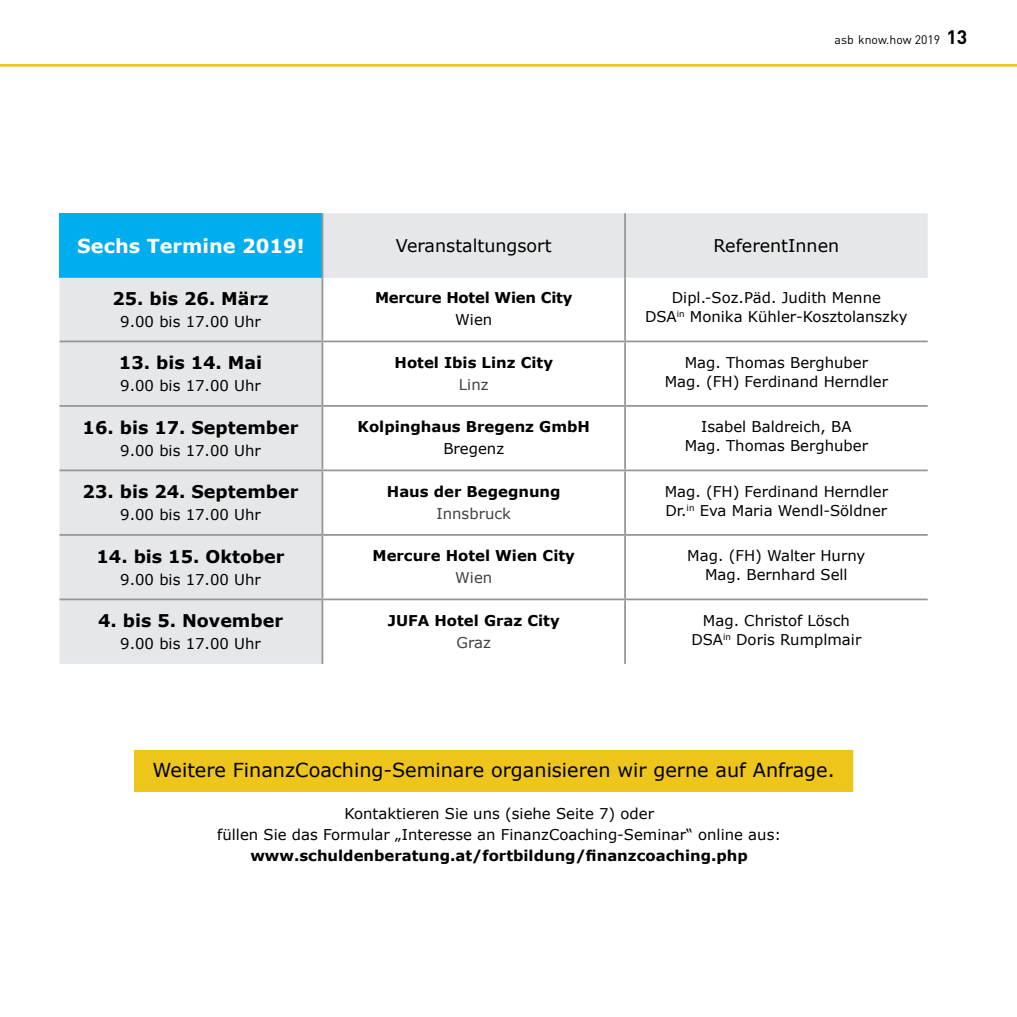
<style>
.page{position:relative;width:1017px;height:1017px;background:#fff}
.page>*{position:absolute;margin:0;border:0;box-sizing:border-box;transform-origin:0 0}
.t1{font:19.25px "Verdana";color:#000}
.t2{font:700 19.25px "Verdana";color:#fff}
.t3{font:700 17.5px "Verdana";color:#000}
.t4{font:17.5px "Verdana";color:#000}
.t5{font:14.88px/19.2px "Verdana";color:#000;text-align:center}
.t6{font:700 14.88px "Verdana";color:#000}
.t7{font:14.88px "Verdana";color:#414042}
.t8{font:12.25px "DINOT";color:#000}
.s1{font-weight:700;font-size:19.25px}
</style>
<div class="page">
<hr style="left:0;top:64px;width:1017px;height:3px;background:#eec51a">
<div style="left:134px;top:750px;width:719px;height:42px;background:#eec51a"></div>
<svg style="left:60px;top:213px;width:868px;height:451px"></svg>
<hr style="left:322px;top:278px;width:1px;height:63px;background:#939598">
<hr style="left:624px;top:278px;width:2px;height:63px;background:#939598">
<hr style="left:60px;top:341px;width:262px;height:1px;background:#939598">
<hr style="left:322px;top:341px;width:303px;height:1px;background:#939598">
<hr style="left:322px;top:342px;width:1px;height:63px;background:#939598">
<hr style="left:625px;top:341px;width:303px;height:1px;background:#939598">
<hr style="left:624px;top:342px;width:2px;height:63px;background:#939598">
<hr style="left:60px;top:405px;width:262px;height:2px;background:#939598">
<hr style="left:322px;top:405px;width:303px;height:2px;background:#939598">
<hr style="left:322px;top:407px;width:1px;height:63px;background:#939598">
<hr style="left:625px;top:405px;width:303px;height:2px;background:#939598">
<hr style="left:624px;top:407px;width:2px;height:63px;background:#939598">
<hr style="left:60px;top:470px;width:262px;height:1px;background:#939598">
<hr style="left:322px;top:470px;width:303px;height:1px;background:#939598">
<hr style="left:322px;top:471px;width:1px;height:63px;background:#939598">
<hr style="left:625px;top:470px;width:303px;height:1px;background:#939598">
<hr style="left:624px;top:471px;width:2px;height:63px;background:#939598">
<hr style="left:60px;top:534px;width:262px;height:2px;background:#939598">
<hr style="left:322px;top:534px;width:303px;height:2px;background:#939598">
<hr style="left:322px;top:536px;width:1px;height:62px;background:#939598">
<hr style="left:625px;top:534px;width:303px;height:2px;background:#939598">
<hr style="left:624px;top:536px;width:2px;height:62px;background:#939598">
<hr style="left:60px;top:598px;width:262px;height:2px;background:#939598">
<hr style="left:322px;top:598px;width:303px;height:2px;background:#939598">
<hr style="left:322px;top:600px;width:1px;height:64px;background:#939598">
<hr style="left:625px;top:598px;width:303px;height:2px;background:#939598">
<hr style="left:624px;top:600px;width:2px;height:64px;background:#939598">
<hr style="left:624px;top:213px;width:2px;height:65px;background:#939598">
<hr style="left:322px;top:213px;width:1px;height:65px;background:#939598">
<p class="t8" style="left:835px;top:32px;width:134px">asb know.how 2019 <span class="s1">13</span></p>
<p class="t2" style="left:77px;top:232px;width:229px">Sechs Termine 2019!</p>
<p class="t4" style="left:396px;top:234px;width:157px">Veranstaltungsort</p>
<p class="t4" style="left:714px;top:234px;width:127px">ReferentInnen</p>
<p class="t3" style="left:112px;top:286px;width:158px">25. bis 26. März</p>
<p class="t5" style="left:120px;top:312px;width:142px">9.00 bis 17.00 Uhr</p>
<p class="t6" style="left:375px;top:287px;width:199px">Mercure Hotel Wien City</p>
<p class="t5" style="left:455px;top:310px;width:39px">Wien</p>
<p class="t5" style="left:645px;top:288px;width:264px">Dipl.-Soz.Päd. Judith Menne<br>DSA<sup>in</sup> Monika Kühler-Kosztolanszky</p>
<p class="t3" style="left:119px;top:351px;width:145px">13. bis 14. Mai</p>
<p class="t5" style="left:120px;top:376px;width:142px">9.00 bis 17.00 Uhr</p>
<p class="t6" style="left:395px;top:352px;width:160px">Hotel Ibis Linz City</p>
<p class="t7" style="left:459px;top:374px;width:31px">Linz</p>
<p class="t5" style="left:665px;top:352px;width:225px">Mag. Thomas Berghuber<br>Mag. (FH) Ferdinand Herndler</p>
<p class="t3" style="left:83px;top:415px;width:217px">16. bis 17. September</p>
<p class="t5" style="left:120px;top:441px;width:142px">9.00 bis 17.00 Uhr</p>
<p class="t6" style="left:358px;top:416px;width:234px">Kolpinghaus Bregenz GmbH</p>
<p class="t5" style="left:443px;top:439px;width:62px">Bregenz</p>
<p class="t5" style="left:685px;top:417px;width:185px">Isabel Baldreich, BA<br>Mag. Thomas Berghuber</p>
<p class="t3" style="left:83px;top:480px;width:217px">23. bis 24. September</p>
<p class="t5" style="left:120px;top:505px;width:142px">9.00 bis 17.00 Uhr</p>
<p class="t6" style="left:387px;top:481px;width:175px">Haus der Begegnung</p>
<p class="t7" style="left:437px;top:503px;width:76px">Innsbruck</p>
<p class="t5" style="left:665px;top:481px;width:225px;text-align:left">Mag. (FH) Ferdinand Herndler<br>Dr.<sup>in</sup> Eva Maria Wendl-Söldner</p>
<p class="t3" style="left:96px;top:544px;width:190px">14. bis 15. Oktober</p>
<p class="t5" style="left:120px;top:570px;width:142px">9.00 bis 17.00 Uhr</p>
<p class="t6" style="left:373px;top:545px;width:204px">Mercure Hotel Wien City</p>
<p class="t7" style="left:455px;top:567px;width:39px">Wien</p>
<p class="t5" style="left:687px;top:546px;width:180px">Mag. (FH) Walter Hurny<br>Mag. Bernhard Sell</p>
<p class="t3" style="left:98px;top:609px;width:186px">4. bis 5. November</p>
<p class="t5" style="left:120px;top:634px;width:142px">9.00 bis 17.00 Uhr</p>
<p class="t6" style="left:388px;top:610px;width:173px">JUFA Hotel Graz City</p>
<p class="t7" style="left:457px;top:632px;width:36px">Graz</p>
<p class="t5" style="left:691px;top:610px;width:171px">Mag. Christof Lösch<br>DSA<sup>in</sup> Doris Rumplmair</p>
<p class="t1" style="left:152px;top:757px;width:684px">Weitere FinanzCoaching-Seminare organisieren wir gerne auf Anfrage.</p>
<p class="t5" style="left:217px;top:803px;width:565px;line-height:21px">Kontaktieren Sie uns (siehe Seite 7) oder<br>füllen Sie das Formular „Interesse an FinanzCoaching-Seminar“ online aus:</p>
<p class="t6" style="left:250px;top:845px;width:499px">www.schuldenberatung.at/fortbildung/finanzcoaching.php</p>
</div>
